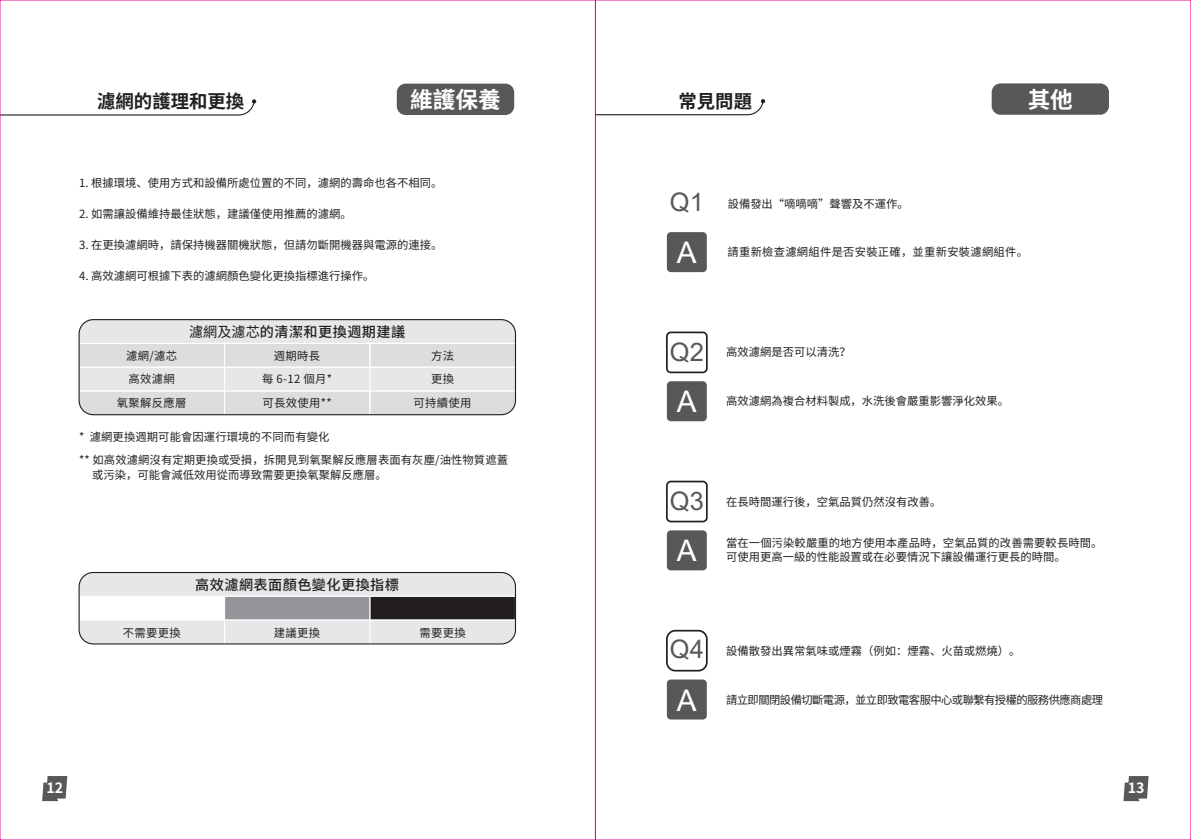
<style>
.page{position:relative;width:1191px;height:840px;background:#fff}
.page>*{position:absolute;margin:0;border:0;box-sizing:border-box;transform-origin:0 0}
.t1{font:29.8px "Arial";color:#fff}
.t2{font:25.4px "Arial";color:#57585a}
.t3{font:700 22.6px "Source Han Sans CN";color:#fff}
.t4{font:700 18.4px "Source Han Sans CN";color:#231f20}
.t5{font:500 14.2px "Source Han Sans CN";letter-spacing:.03em;color:#231f20}
.t6{font:700 14.2px "Source Han Sans CN";color:#fff}
.t7{font:11.4px/22.6px "Source Han Sans CN";color:#231f20}
.t8{font:11.4px/23.4px "Source Han Sans CN";letter-spacing:.03em;color:#231f20;text-align:center}
.t9{font:11.4px "Source Han Sans CN";letter-spacing:-.05em;color:#231f20}
.t10{font:11.4px "Source Han Sans CN";letter-spacing:.02em;color:#231f20}
.s1{font-weight:400}
</style>
<div class="page">
<svg style="left:42px;top:776px;width:25px;height:24px"></svg>
<svg style="left:1123px;top:776px;width:25px;height:24px"></svg>
<div style="left:79px;top:572px;width:436px;height:24px;background:#e6e7e9;border:1px solid #fff"></div>
<div style="left:79px;top:619px;width:146px;height:24px;background:#e6e7e9;border:1px solid #fff"></div>
<div style="left:224px;top:595px;width:146px;height:25px;background:#939598;border:1px solid #fff"></div>
<div style="left:224px;top:619px;width:146px;height:24px;background:#e6e7e9;border:1px solid #fff"></div>
<div style="left:369px;top:595px;width:146px;height:25px;background:#231f20;border:1px solid #fff"></div>
<div style="left:369px;top:619px;width:146px;height:24px;background:#e6e7e9;border:1px solid #fff"></div>
<div style="left:79px;top:571px;width:437px;height:73px;border:1px solid #231f20;border-radius:14px"></div>
<div style="left:79px;top:343px;width:146px;height:24px;background:#dcdddf"></div>
<div style="left:79px;top:319px;width:436px;height:25px;background:#e6e7e9;border:1px solid #fff"></div>
<div style="left:79px;top:366px;width:146px;height:25px;background:#e6e7e9;border:1px solid #fff"></div>
<div style="left:79px;top:390px;width:146px;height:24px;background:#dcdddf;border:1px solid #fff"></div>
<div style="left:224px;top:343px;width:146px;height:24px;background:#dcdddf;border:1px solid #fff"></div>
<div style="left:224px;top:366px;width:146px;height:25px;background:#e6e7e9;border:1px solid #fff"></div>
<div style="left:224px;top:390px;width:146px;height:24px;background:#dcdddf;border:1px solid #fff"></div>
<div style="left:369px;top:343px;width:146px;height:24px;background:#dcdddf;border:1px solid #fff"></div>
<div style="left:369px;top:366px;width:146px;height:25px;background:#e6e7e9;border:1px solid #fff"></div>
<div style="left:369px;top:390px;width:146px;height:24px;background:#dcdddf;border:1px solid #fff"></div>
<div style="left:79px;top:319px;width:437px;height:96px;border:1px solid #231f20;border-radius:14px"></div>
<div style="left:397px;top:84px;width:117px;height:31px;background:#57585a;border-radius:9px"></div>
<svg style="left:0;top:99px;width:256px;height:17px"></svg>
<div style="left:667px;top:381px;width:40px;height:40px;background:#57585a;border-radius:4px"></div>
<div style="left:666px;top:331px;width:41px;height:42px;border:2px solid #231f20;border-radius:4px"></div>
<div style="left:667px;top:530px;width:40px;height:40px;background:#57585a;border-radius:4px"></div>
<div style="left:666px;top:480px;width:41px;height:42px;border:2px solid #231f20;border-radius:4px"></div>
<div style="left:667px;top:679px;width:40px;height:40px;background:#57585a;border-radius:4px"></div>
<div style="left:666px;top:629px;width:41px;height:42px;border:2px solid #231f20;border-radius:8px"></div>
<div style="left:667px;top:232px;width:40px;height:40px;background:#57585a;border-radius:4px"></div>
<div style="left:991px;top:83px;width:118px;height:32px;background:#57585a;border-radius:9px"></div>
<svg style="left:594px;top:99px;width:171px;height:17px"></svg>
<h3 class="t4" style="left:97px;top:91px;width:149px">濾網的護理和更換</h3>
<h3 class="t3" style="left:410px;top:87px;width:92px">維護保養</h3>
<p class="t7" style="left:79px;top:171px;width:365px">1. 根據環境、使用方式和設備所處位置的不同，濾網的壽命也各不相同。</p>
<p class="t7" style="left:79px;top:202px;width:274px">2. 如需讓設備維持最佳狀態，建議僅使用推薦的濾網。</p>
<p class="t7" style="left:79px;top:234px;width:365px">3. 在更換濾網時，請保持機器關機狀態，但請勿斷開機器與電源的連接。</p>
<p class="t7" style="left:79px;top:265px;width:297px">4. 高效濾網可根據下表的濾網顏色變化更換指標進行操作。</p>
<p class="t5" style="left:189px;top:323px;width:218px"><span class="s1">濾網及濾芯</span>的清潔和更換週期建議</p>
<p class="t8" style="left:117px;top:344px;width:71px">濾網/濾芯<br>高效濾網<br>氧聚解反應層</p>
<p class="t8" style="left:262px;top:344px;width:72px">週期時長<br>每 6-12 個月*可長效使用**</p>
<p class="t8" style="left:413px;top:344px;width:59px">方法<br>更換<br>可持續使用</p>
<p class="t7" style="left:79px;top:425px;width:430px">* 濾網更換週期可能會因運行環境的不同而有變化<br>** 如高效濾網沒有定期更換或受損，拆開見到氧聚解反應層表面有灰塵/油性物質遮蓋</p>
<p class="t7" style="left:92px;top:463px;width:296px">或污染，可能會減低效用從而導致需要更換氧聚解反應層。</p>
<p class="t5" style="left:195px;top:576px;width:205px">高效濾網表面顏色變化更換指標</p>
<p class="t7" style="left:123px;top:621px;width:59px">不需要更換</p>
<p class="t7" style="left:274px;top:621px;width:48px">建議更換</p>
<p class="t7" style="left:419px;top:621px;width:48px">需要更換</p>
<h3 class="t4" style="left:678px;top:91px;width:75px">常見問題</h3>
<h3 class="t3" style="left:1027px;top:86px;width:47px">其他</h3>
<h2 class="t2" style="left:670px;top:184px;width:35px">Q1</h2>
<p class="t7" style="left:727px;top:193px;width:183px">設備發出“嘀嘀嘀”聲響及不運作。</p>
<h1 class="t1" style="left:677px;top:232px;width:21px">A</h1>
<p class="t10" style="left:727px;top:245px;width:302px">請重新檢查濾網組件是否安裝正確，並重新安裝濾網組件。</p>
<h2 class="t2" style="left:670px;top:334px;width:35px">Q2</h2>
<h1 class="t1" style="left:677px;top:381px;width:21px">A</h1>
<p class="t7" style="left:726px;top:341px;width:126px">高效濾網是否可以清洗？</p>
<p class="t7" style="left:726px;top:389px;width:284px">高效濾網為複合材料製成，水洗後會嚴重影響淨化效果。</p>
<h2 class="t2" style="left:670px;top:483px;width:35px">Q3</h2>
<h1 class="t1" style="left:677px;top:530px;width:21px">A</h1>
<p class="t7" style="left:726px;top:490px;width:216px">在長時間運行後，空氣品質仍然沒有改善。</p>
<p class="t7" style="left:726px;top:535px;width:378px;line-height:14.2px">當在一個污染較嚴重的地方使用本產品時，空氣品質的改善需要較長時間。可使用更高一級的性能設置或在必要情況下讓設備運行更長的時間。</p>
<h2 class="t2" style="left:670px;top:631px;width:35px">Q4</h2>
<h1 class="t1" style="left:677px;top:679px;width:21px">A</h1>
<p class="t7" style="left:726px;top:639px;width:296px">設備散發出異常氣味或煙霧（例如：煙霧、火苗或燃燒）。</p>
<p class="t9" style="left:726px;top:693px;width:378px">請立即關閉設備切斷電源，並立即致電客服中心或聯繫有授權的服務供應商處理</p>
<p class="t6" style="left:46px;top:779px;width:18px">12</p>
<p class="t6" style="left:1127px;top:779px;width:18px">13</p>
</div>
